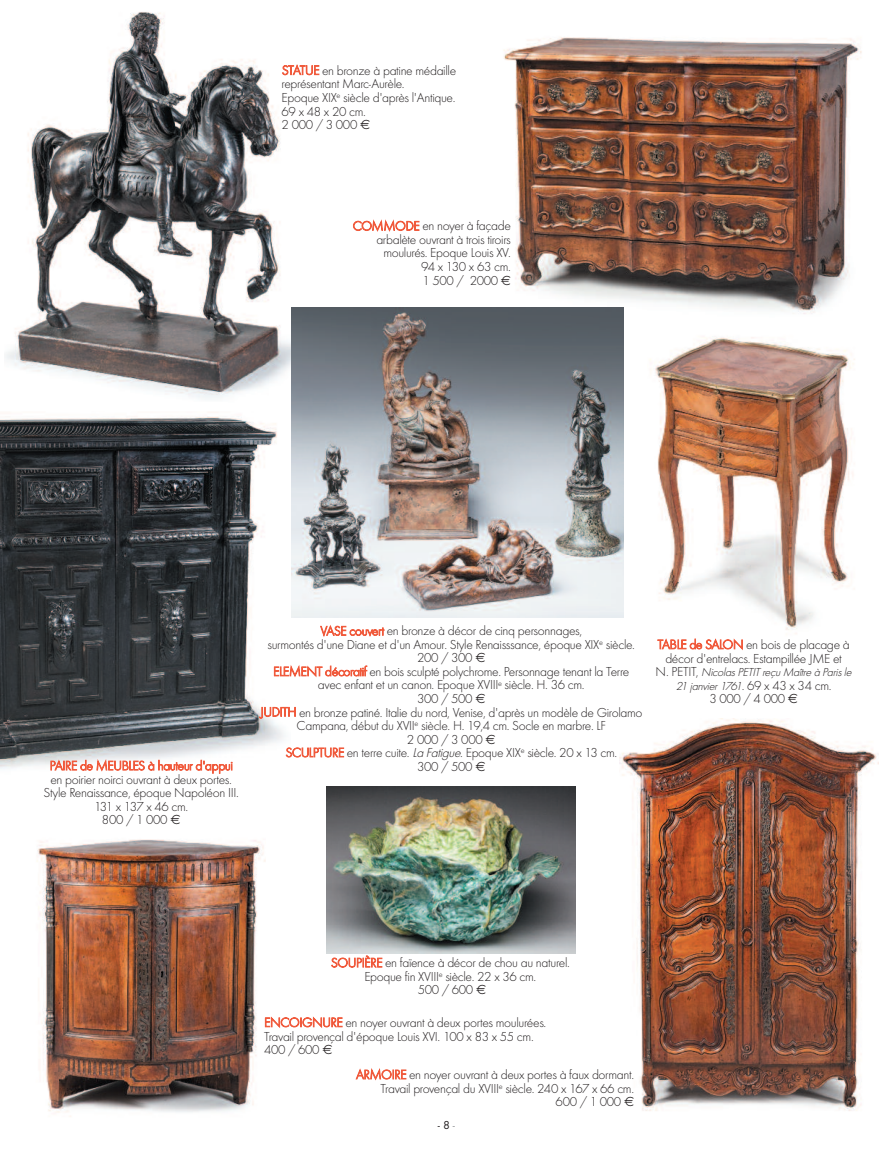
<style>
.page{position:relative;width:893px;height:1149px;background:#fff}
.page>*{position:absolute;margin:0;border:0;box-sizing:border-box;transform-origin:0 0}
.t1{font:300 13.5px/13.5px "Futura T";letter-spacing:-.025em;color:#231f20}
.t2{font:300 13.5px "Futura T";letter-spacing:-.025em;color:#f05a3c}
.t3{font:300 13.5px "Futura T";letter-spacing:-.085em;color:#231f20}
.t4{font:italic 300 12px/13.5px "Futura T";letter-spacing:-.025em;color:#231f20;text-align:center}
.s1{color:#f05a3c}
.s2{font-style:italic}
.s3{font-style:normal;font-size:13.5px}
</style>
<div class="page">
<img style="left:5px;top:12px;width:287px;height:394px">
<img style="left:503px;top:37px;width:359px;height:287px">
<img style="left:650px;top:337px;width:205px;height:297px">
<img style="left:0;top:416px;width:285px;height:353px">
<img style="left:37px;top:839px;width:229px;height:278px">
<img style="left:619px;top:718px;width:260px;height:393px">
<img style="left:327px;top:786px;width:248px;height:167px">
<img style="left:292px;top:307px;width:331px;height:310px">
<svg style="left:624px;top:1096px;width:10px;height:10px"></svg>
<svg style="left:503px;top:275px;width:7px;height:9px"></svg>
<p class="t1" style="left:282px;top:64px;width:176px"><span class="s1">STATUE</span> en bronze à patine médaille représentant Marc-Aurèle.<br>Epoque XIX<sup>e</sup> siècle d'après l'Antique.<br>69 x 48 x 20 cm.<br>2 000 / 3 000</p>
<p class="t1" style="left:353px;top:219px;width:160px"><span class="s1">COMMODE</span> en noyer à façade</p>
<p class="t1" style="left:376px;top:232px;width:136px">arbalète ouvrant à trois tiroirs</p>
<p class="t1" style="left:383px;top:246px;width:129px">moulurés. Epoque Louis XV.</p>
<p class="t1" style="left:421px;top:259px;width:91px">94 x 130 x 63 cm.</p>
<p class="t1" style="left:422px;top:273px;width:77px">1 500 / 2000</p>
<p class="t2" style="left:50px;top:757px;width:185px">PAIRE de MEUBLES à hauteur d'appui</p>
<p class="t1" style="left:50px;top:772px;width:183px">en poirier noirci ouvrant à deux portes.</p>
<p class="t1" style="left:44px;top:785px;width:197px">Style Renaissance, époque Napoléon III.</p>
<p class="t3" style="left:94px;top:797px;width:96px">131 x 137 x 46 cm.</p>
<p class="t1" style="left:102px;top:812px;width:67px">800 / 1 000</p>
<p class="t1" style="left:320px;top:623px;width:263px"><span class="s1">VASE couvert</span> en bronze à décor de cinq personnages,</p>
<p class="t1" style="left:267px;top:637px;width:369px">surmontés d'une Diane et d'un Amour. Style Renaisssance, époque XIX<sup>e</sup> siècle.</p>
<p class="t1" style="left:417px;top:650px;width:57px">200 / 300</p>
<p class="t1" style="left:273px;top:664px;width:358px"><span class="s1">ELEMENT décoratif</span> en bois sculpté polychrome. Personnage tenant la Terre</p>
<p class="t1" style="left:318px;top:677px;width:268px">avec enfant et un canon. Epoque XVIII<sup>e</sup> siècle. H. 36 cm.</p>
<p class="t1" style="left:417px;top:691px;width:57px">300 / 500</p>
<p class="t1" style="left:260px;top:704px;width:384px"><span class="s1">JUDITH</span> en bronze patiné. Italie du nord, Venise, d'après un modèle de Girolamo</p>
<p class="t1" style="left:297px;top:718px;width:311px">Campana, début du XVII<sup>e</sup> siècle. H. 19,4 cm. Socle en marbre. LF</p>
<p class="t1" style="left:407px;top:731px;width:77px">2 000 / 3 000</p>
<p class="t1" style="left:286px;top:745px;width:333px"><span class="s1">SCULPTURE</span> en terre cuite. <span class="s2">LaFatigue</span>. Epoque XIX<sup>e</sup> siècle. 20 x 13 cm.</p>
<p class="t1" style="left:417px;top:758px;width:57px">300 / 500</p>
<p class="t1" style="left:658px;top:637px;width:194px;text-align:center"><span class="s1">TABLE de SALON</span> en bois de placage à décor d'entrelacs. Estampillée JME et</p>
<p class="t4" style="left:656px;top:665px;width:199px"><span class="s3">N . PETIT,</span> Nicolas PETIT reçu Maître à Paris le<br>21janvier1761<span class="s3">. 69 x 43 x 34 cm.</span></p>
<p class="t1" style="left:709px;top:691px;width:77px">3 000 / 4 000</p>
<p class="t1" style="left:331px;top:955px;width:240px"><span class="s1">SOUPIÈRE</span> en faïence à décor de chou au naturel.</p>
<p class="t1" style="left:364px;top:969px;width:173px">Epoque fin XVIII<sup>e</sup> siècle. 22 x 36 cm.</p>
<p class="t1" style="left:418px;top:982px;width:57px">500 / 600</p>
<p class="t1" style="left:264px;top:1015px;width:284px"><span class="s1">ENCOIGNURE</span> en noyer ouvrant à deux portes moulurées.<br>Travail provençal d'époque Louis XVI. 100 x 83 x 55 cm.<br>400 / 600</p>
<p class="t1" style="left:356px;top:1067px;width:279px"><span class="s1">ARMOIRE</span> en noyer ouvrant à deux portes à faux dormant.</p>
<p class="t1" style="left:380px;top:1080px;width:255px">Travail provençal du XVIII<sup>e</sup> siècle. 240 x 167 x 66 cm.</p>
<p class="t1" style="left:556px;top:1094px;width:67px">600 / 1 000</p>
</div>
